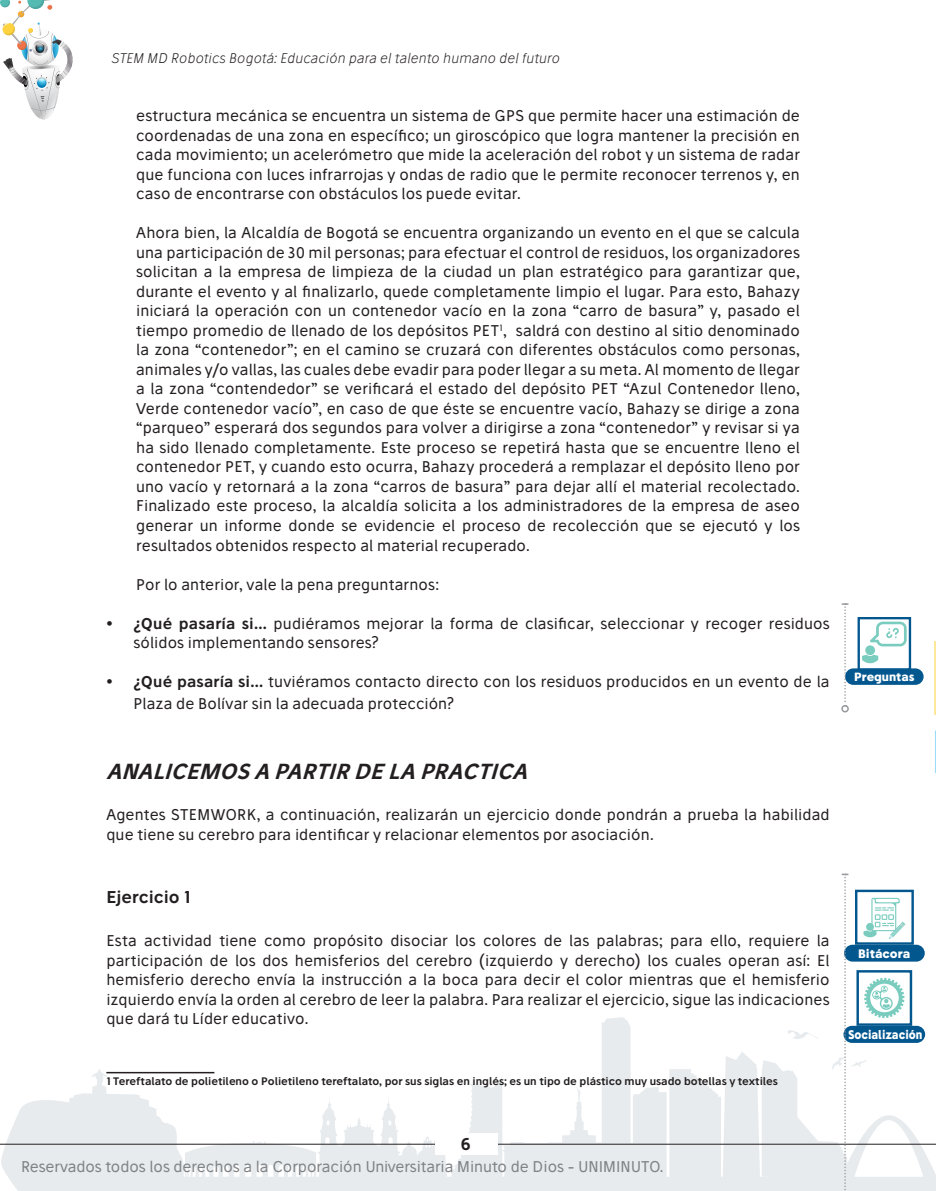
<style>
.page{position:relative;width:936px;height:1191px;background:#fff}
.page>*{position:absolute;margin:0;border:0;box-sizing:border-box;transform-origin:0 0}
.t1{font:italic 600 21px "Stilu";color:#231f20}
.texto_profesor{font:600 16.5px "Stilu";color:#231f20}
.texto_profesor-2{font:15px/19.5px "Stilu";letter-spacing:.01em;color:#231f20;text-align:justify}
.t2{font:15px "Stilu";color:#808285}
.t3{font:italic 300 13.5px "Stilu";letter-spacing:.01em;color:#231f20}
.t4{font:700 12px "Stilu";color:#fff;scale:.86 1}
.t5{font:700 11.85px "Stilu";color:#fff}
.t6{font:700 11.55px "Stilu";color:#fff}
.t7{font:600 10.5px "Stilu";color:#231f20}
.s1{font-weight:600}
</style>
<div class="page">
<svg style="left:88px;top:1017px;width:847px;height:174px"></svg>
<svg style="left:1px;top:1093px;width:87px;height:98px"></svg>
<hr style="left:0;top:1144px;width:935px;height:1px;background:#231f20">
<div style="left:435px;top:1133px;width:62px;height:22px;background:#fff"></div>
<svg style="left:0;top:0;width:73px;height:119px"></svg>
<div style="left:845px;top:668px;width:78px;height:17px;background:#03578f;border-radius:8px"></div>
<div style="left:857px;top:617px;width:54px;height:53px;background:#fff;border:2px solid #03578f"></div>
<svg style="left:862px;top:621px;width:44px;height:42px"></svg>
<hr style="left:106px;top:1072px;width:108px;height:1px;background:#231f20">
<div style="left:844px;top:944px;width:80px;height:17px;background:#03578f;border-radius:8px"></div>
<div style="left:854px;top:889px;width:59px;height:55px;background:#fff;border:2px solid #03578f"></div>
<div style="left:856px;top:970px;width:56px;height:55px;background:#fff;border:2px solid #03578f"></div>
<div style="left:843px;top:1025px;width:82px;height:18px;background:#03578f;border-radius:9px"></div>
<hr style="left:934px;top:642px;width:1px;height:73px;background:#ffe79c">
<svg style="left:841px;top:603px;width:7px;height:103px"></svg>
<div style="left:841px;top:705px;width:7px;height:7px;border:2px solid #97999c;border-radius:50%"></div>
<svg style="left:832px;top:873px;width:73px;height:318px"></svg>
<p class="t3" style="left:112px;top:50px;width:449px">STEM MD Robotics Bogotá: Educación para el talento humano del futuro</p>
<p class="texto_profesor-2" style="left:136px;top:106px;width:665px">estructura mecánica se encuentra un sistema de GPS que permite hacer una estimación de coordenadas de una zona en específico; un giroscópico que logra mantener la precisión en cada movimiento; un acelerómetro que mide la aceleración del robot y un sistema de radar que funciona con luces infrarrojas y ondas de radio que le permite reconocer terrenos y, en caso de encontrarse con obstáculos los puede evitar.</p>
<p class="texto_profesor-2" style="left:136px;top:223px;width:665px">Ahora bien, la Alcaldía de Bogotá se encuentra organizando un evento en el que se calcula una participación de 30 mil personas; para efectuar el control de residuos, los organizadores solicitan a la empresa de limpieza de la ciudad un plan estratégico para garantizar que, durante el evento y al finalizarlo, quede completamente limpio el lugar. Para esto, Bahazy iniciará la operación con un contenedor vacío en la zona “carro de basura” y, pasado el tiempo promedio de llenado de los depósitos PET<sup>1</sup>, saldrá con destino al sitio denominado la zona “contenedor”; en el camino se cruzará con diferentes obstáculos como personas, animales y/o vallas, las cuales debe evadir para poder llegar a su meta. Al momento de llegar a la zona “contendedor” se verificará el estado del depósito PET “Azul Contenedor lleno, Verde contenedor vacío”, en caso de que éste se encuentre vacío, Bahazy se dirige a zona “parqueo” esperará dos segundos para volver a dirigirse a zona “contenedor” y revisar si ya ha sido llenado completamente. Este proceso se repetirá hasta que se encuentre lleno el contenedor PET, y cuando esto ocurra, Bahazy procederá a remplazar el depósito lleno por uno vacío y retornará a la zona “carros de basura” para dejar allí el material recolectado.<br>Finalizado este proceso, la alcaldía solicita a los administradores de la empresa de aseo generar un informe donde se evidencie el proceso de recolección que se ejecutó y los resultados obtenidos respecto al material recuperado.</p>
<p class="texto_profesor-2" style="left:136px;top:574px;width:304px">Por lo anterior, vale la pena preguntarnos:</p>
<p class="texto_profesor-2" style="left:133px;top:613px;width:697px;text-indent:-27px"><span class="s1">• ¿Qué pasaría si…</span> pudiéramos mejorar la forma de clasificar, seleccionar y recoger residuos sólidos implementando sensores?</p>
<p class="texto_profesor-2" style="left:133px;top:670px;width:697px;line-height:21.6px;text-indent:-27px"><span class="s1">• ¿Qué pasaría si…</span> tuviéramos contacto directo con los residuos producidos en un evento de la<br>Plaza de Bolívar sin la adecuada protección?</p>
<p class="t6" style="left:854px;top:669px;width:62px">Preguntas</p>
<p class="t1" style="left:106px;top:757px;width:429px">ANALICEMOSA PARTIRDELA PRACTICA</p>
<p class="texto_profesor-2" style="left:106px;top:805px;width:724px">Agentes STEMWORK, a continuación, realizarán un ejercicio donde pondrán a prueba la habilidad que tiene su cerebro para identificar y relacionar elementos por asociación.</p>
<p class="texto_profesor" style="left:106px;top:886px;width:86px">Ejercicio 1</p>
<p class="texto_profesor-2" style="left:106px;top:931px;width:724px">Esta actividad tiene como propósito disociar los colores de las palabras; para ello, requiere la participación de los dos hemisferios del cerebro (izquierdo y derecho) los cuales operan así: El hemisferio derecho envía la instrucción a la boca para decir el color mientras que el hemisferio izquierdo envía la orden al cerebro de leer la palabra. Para realizar el ejercicio, sigue las indicaciones que dará tu Líder educativo.</p>
<p class="t7" style="left:106px;top:1074px;width:673px">1 Tereftalato de polietileno o Polietileno tereftalato, por sus siglas en inglés; es un tipo de plástico muy usado botellas y textiles</p>
<p class="t5" style="left:858px;top:945px;width:54px">Bitácora</p>
<p class="t4" style="left:848px;top:1026px;width:88px">Socialización</p>
<p class="texto_profesor" style="left:460px;top:1133px;width:12px">6</p>
<p class="t2" style="left:21px;top:1157px;width:644px">Reservados todos los derechos a la Corporación Universitaria Minuto de Dios - UNIMINUTO.</p>
</div>
